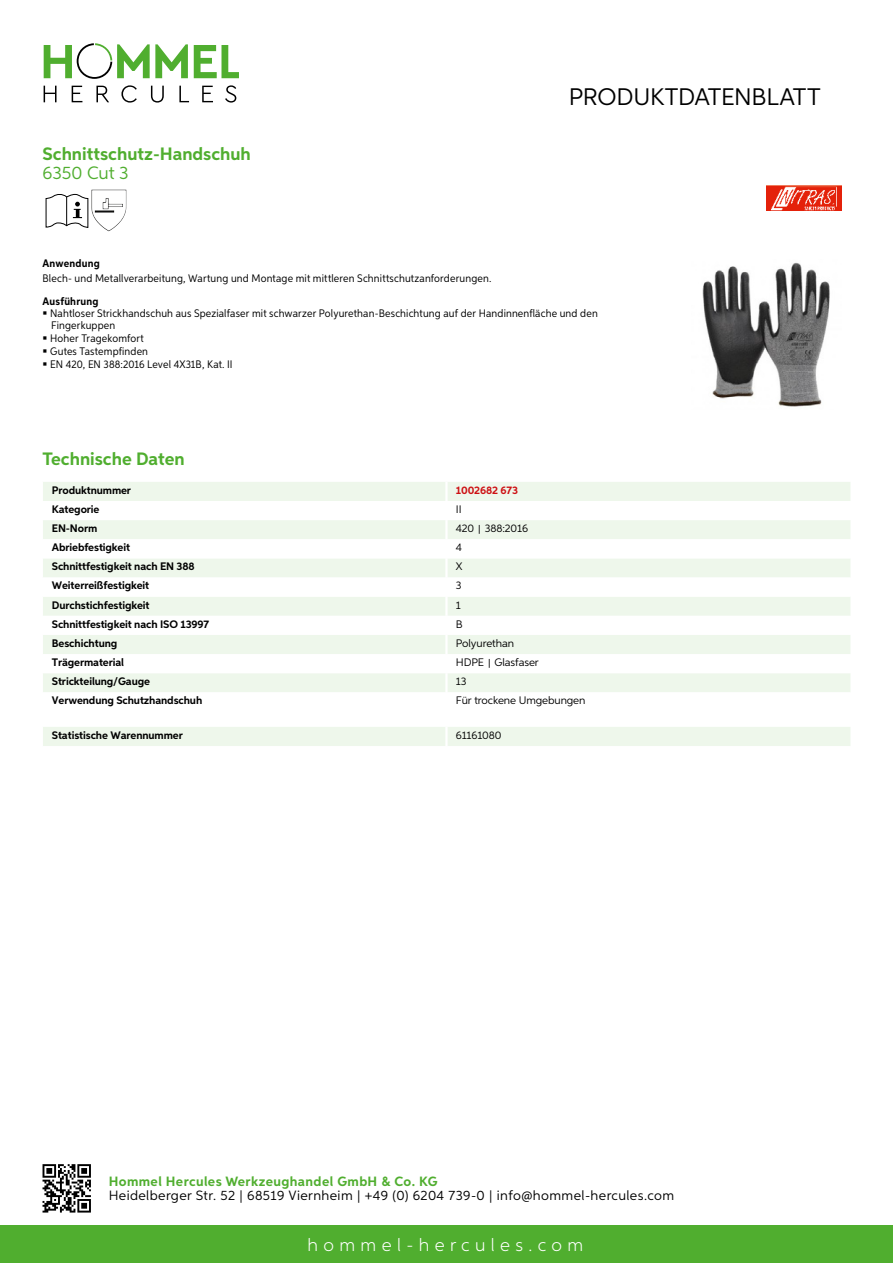
<style>
.page{position:relative;width:893px;height:1263px;background:#fff}
.page>*{position:absolute;margin:0;border:0;box-sizing:border-box;transform-origin:0 0}
.t1{font:24px "Aspira";letter-spacing:-.01em;color:#000}
.t2{font:700 18px "Aspira";color:#50ae2f}
.t3{font:300 18px "Aspira";letter-spacing:.3em;color:#fff}
.t4{font:18px "Aspira";color:#50ae2f}
.t5{font:13.5px "Aspira";letter-spacing:.03em;color:#000}
.t6{font:700 13.5px "Aspira";letter-spacing:.03em;color:#50ae2f}
.t7{font:10.95px/12.6px "Aspira Nar";letter-spacing:.015em;color:#000}
.t8{font:700 10.95px "Aspira";letter-spacing:-.01em;color:#000}
.t9{font:10.95px "Aspira";letter-spacing:-.01em;color:#000}
.t10{font:700 10.95px "Aspira Nar";letter-spacing:.02em;color:#000}
.t11{font:700 10.95px "Aspira";letter-spacing:-.01em;color:#cd1013}
.s1{font-family:"Wuerth Global";font-size:10.5px}
</style>
<div class="page">
<div style="left:0;top:1226px;width:893px;height:37px;background:#50ae2f"></div>
<svg style="left:43px;top:1164px;width:48px;height:48px"></svg>
<svg style="left:194px;top:45px;width:45px;height:33px"></svg>
<svg style="left:44px;top:43px;width:144px;height:36px"></svg>
<svg style="left:44px;top:86px;width:13px;height:16px"></svg>
<svg style="left:72px;top:86px;width:10px;height:16px"></svg>
<svg style="left:96px;top:86px;width:13px;height:16px"></svg>
<svg style="left:121px;top:85px;width:16px;height:18px"></svg>
<svg style="left:151px;top:86px;width:13px;height:17px"></svg>
<svg style="left:179px;top:86px;width:10px;height:16px"></svg>
<svg style="left:202px;top:86px;width:11px;height:16px"></svg>
<svg style="left:225px;top:85px;width:11px;height:18px"></svg>
<div style="left:43px;top:482px;width:807px;height:19px;background:#eef7eb"></div>
<svg style="left:43px;top:520px;width:807px;height:172px;fill:#eef7eb"></svg>
<hr style="left:445px;top:482px;width:3px;height:19px;background:#fff">
<hr style="left:445px;top:520px;width:3px;height:19px;background:#fff">
<hr style="left:445px;top:539px;width:3px;height:19px;background:#fff">
<hr style="left:445px;top:558px;width:3px;height:19px;background:#fff">
<hr style="left:445px;top:577px;width:3px;height:20px;background:#fff">
<hr style="left:445px;top:597px;width:3px;height:19px;background:#fff">
<hr style="left:445px;top:616px;width:3px;height:19px;background:#fff">
<hr style="left:445px;top:635px;width:3px;height:19px;background:#fff">
<hr style="left:445px;top:654px;width:3px;height:19px;background:#fff">
<hr style="left:445px;top:673px;width:3px;height:19px;background:#fff">
<div style="left:43px;top:727px;width:807px;height:19px;background:#eef7eb"></div>
<hr style="left:445px;top:727px;width:3px;height:19px;background:#fff">
<svg style="left:46px;top:193px;width:42px;height:35px"></svg>
<img style="left:91px;top:189px;width:8px;height:35px">
<img style="left:702px;top:262px;width:128px;height:145px">
<img style="left:766px;top:185px;width:76px;height:26px">
<h2 class="t2" style="left:43px;top:142px;width:210px">Schnittschutz-Handschuh</h2>
<h2 class="t4" style="left:43px;top:162px;width:88px">6350 Cut 3</h2>
<h1 class="t1" style="left:569px;top:82px;width:253px">Produktdatenblatt</h1>
<p class="t10" style="left:43px;top:257px;width:59px">Anwendung</p>
<p class="t7" style="left:43px;top:272px;width:450px">Blech- und Metallverarbeitung, Wartung und Montage mit mittleren Schnittschutzanforderungen.</p>
<p class="t10" style="left:43px;top:294px;width:58px">Ausführung</p>
<p class="t7" style="left:50px;top:307px;width:549px">Nahtloser Strickhandschuh aus Spezialfaser mit schwarzer Polyurethan-Beschichtung auf der Handinnenfläche und den Fingerkuppen<br>Hoher Tragekomfort<br>Gutes Tastempfinden<br>EN 420, EN 388:2016 Level 4X31B, Kat. II</p>
<h2 class="t2" style="left:43px;top:448px;width:144px">Technische Daten</h2>
<p class="t8" style="left:52px;top:483px;width:81px">Produktnummer</p>
<p class="t11" style="left:456px;top:483px;width:64px">1002682 673</p>
<p class="t8" style="left:52px;top:502px;width:49px">Kategorie</p>
<p class="t9" style="left:456px;top:502px;width:7px">II</p>
<p class="t8" style="left:52px;top:521px;width:47px">EN-Norm</p>
<p class="t9" style="left:456px;top:522px;width:74px">420 <span class="s1">|</span> 388:2016</p>
<p class="t8" style="left:52px;top:541px;width:80px">Abriebfestigkeit</p>
<p class="t9" style="left:456px;top:541px;width:8px">4</p>
<p class="t8" style="left:52px;top:560px;width:144px">Schnittfestigkeit nach EN 388</p>
<p class="t9" style="left:456px;top:560px;width:8px">X</p>
<p class="t8" style="left:52px;top:579px;width:99px">Weiterreißfestigkeit</p>
<p class="t9" style="left:456px;top:579px;width:7px">3</p>
<p class="t8" style="left:52px;top:598px;width:99px">Durchstichfestigkeit</p>
<p class="t9" style="left:456px;top:598px;width:7px">1</p>
<p class="t8" style="left:52px;top:617px;width:159px">Schnittfestigkeit nach ISO 13997</p>
<p class="t9" style="left:456px;top:617px;width:7px">B</p>
<p class="t8" style="left:52px;top:636px;width:67px">Beschichtung</p>
<p class="t9" style="left:456px;top:636px;width:60px">Polyurethan</p>
<p class="t8" style="left:52px;top:655px;width:74px">Trägermaterial</p>
<p class="t9" style="left:456px;top:656px;width:84px">HDPE <span class="s1">|</span> Glasfaser</p>
<p class="t8" style="left:52px;top:675px;width:100px">Strickteilung/Gauge</p>
<p class="t9" style="left:456px;top:675px;width:12px">13</p>
<p class="t8" style="left:52px;top:694px;width:152px">Verwendung Schutzhandschuh</p>
<p class="t9" style="left:456px;top:694px;width:131px">Für trockene U mgebungen</p>
<p class="t8" style="left:52px;top:728px;width:132px">Statistische Warennummer</p>
<p class="t9" style="left:456px;top:728px;width:47px">61161080</p>
<p class="t6" style="left:109px;top:1172px;width:330px">Hommel Hercules Werkzeughandel GmbH &amp; Co. KG</p>
<p class="t5" style="left:109px;top:1187px;width:567px">Heidelberger Str. 52 | 68519 Viernheim | +49 (0) 6204 739-0 | info@hommel-hercules.com</p>
<h2 class="t3" style="left:307px;top:1234px;width:277px">hommel-hercules.com</h2>
</div>
